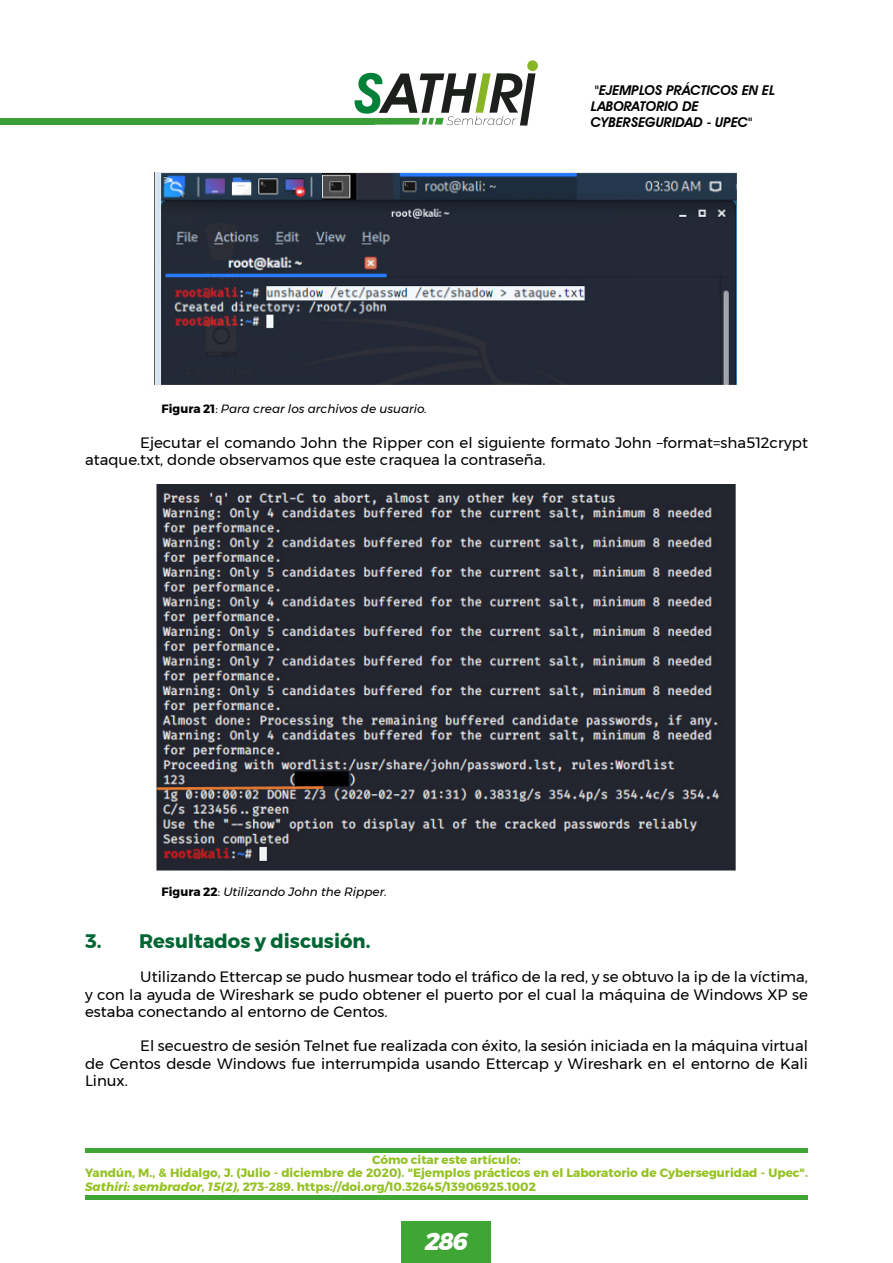
<style>
.page{position:relative;width:893px;height:1263px;background:#fff}
.page>*{position:absolute;margin:0;border:0;box-sizing:border-box;transform-origin:0 0}
.t1{font:italic 800 24px "Montserrat";color:#fff}
.t2{font:700 19.5px "Montserrat";color:#063}
.t3{font:15px/17.2px "Montserrat";color:#000;text-align:justify}
.t4{font:italic 600 13.5px/16.2px "Avant Garde IT Cby BT";color:#000}
.t5{font:700 12px/13.5px "Montserrat";color:#94c123}
.t6{font:italic 12px "Montserrat";color:#000}
.s1{font-weight:700;font-style:normal}
.s2{font-style:normal}
.s3{color:#94c21f}
.s4{font-style:italic;color:#94c21f}
</style>
<div class="page">
<div style="left:402px;top:1222px;width:89px;height:41px;background:#3fa535"></div>
<hr style="left:85px;top:1148px;width:723px;height:4px;background:#3fa535">
<hr style="left:85px;top:1195px;width:723px;height:4px;background:#3fa535">
<svg style="left:355px;top:73px;width:180px;height:53px"></svg>
<div style="left:527px;top:60px;width:11px;height:11px;background:#87b526;border-radius:50%"></div>
<div style="left:0;top:118px;width:374px;height:7px;background:#3b9e36"></div>
<img style="left:154px;top:171px;width:585px;height:217px">
<img style="left:156px;top:485px;width:580px;height:386px">
<p class="t4" style="left:591px;top:82px;width:186px">"EJEMPLOS PRÁCTICOS EN EL<br>LABORATORIO DE<br>CYBERSEGURIDAD - UPEC"</p>
<p class="t6" style="left:162px;top:400px;width:267px"><span class="s1">Figura 21</span><span class="s2">:</span> Para crear los archivos de usuario.</p>
<p class="t3" style="left:85px;top:433px;width:724px;text-indent:55px">Ejecutar el comando John the Ripper con el siguiente formato John –format=sha512crypt ataque.txt, donde observamos que este craquea la contraseña.</p>
<p class="t6" style="left:162px;top:883px;width:227px"><span class="s1">Figura 22</span><span class="s2">:</span> Utilizando John the Ripper.</p>
<h2 class="t2" style="left:85px;top:925px;width:287px">3. Resultados y discusión.</h2>
<p class="t3" style="left:85px;top:968px;width:724px;text-indent:55px">Utilizando Ettercap se pudo husmear todo el tráfico de la red, y se obtuvo la ip de la víctima, y con la ayuda de Wireshark se pudo obtener el puerto por el cual la máquina de Windows XP se estaba conectando al entorno de Centos.</p>
<p class="t3" style="left:85px;top:1037px;width:724px;text-indent:55px">El secuestro de sesión Telnet fue realizada con éxito, la sesión iniciada en la máquina virtual de Centos desde Windows fue interrumpida usando Ettercap y Wireshark en el entorno de Kali Linux.</p>
<p class="t5" style="left:85px;top:1153px;width:724px;text-indent:287px">Cómo citar este artículo:<br>Yandún, M., &amp; Hidalgo, J. (Julio - diciembre de 2020). <span class="s3">"Ejemplos prácticos en el Laboratorio de Cyberseguridad - Upec".<br></span><span class="s4">Sathiri: sembrador, 15(2),</span> 273-289. https://doi.org/10.32645/13906925.1002</p>
<h1 class="t1" style="left:424px;top:1222px;width:45px">286</h1>
</div>
